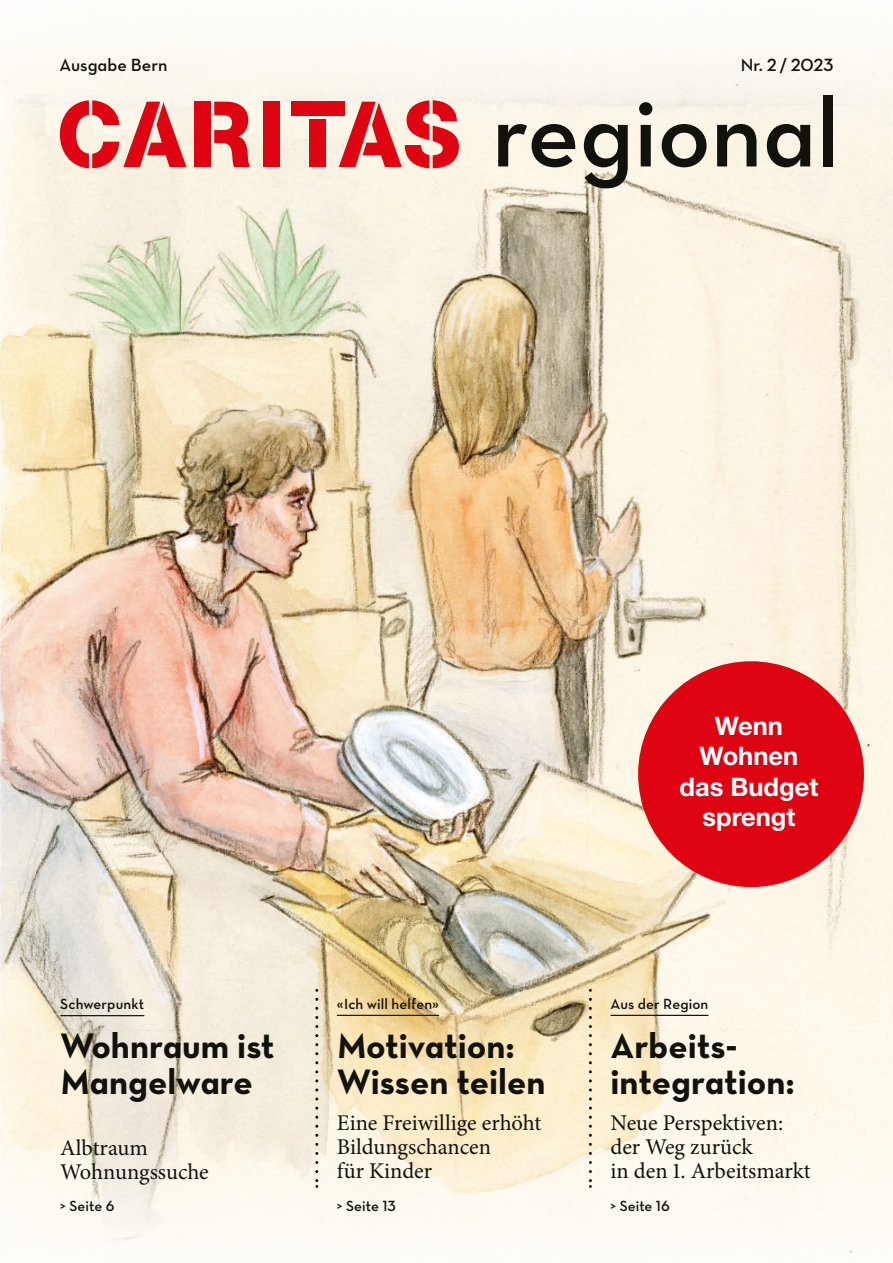
<style>
.page{position:relative;width:893px;height:1263px;background:#fff}
.page>*{position:absolute;margin:0;border:0;box-sizing:border-box;transform-origin:0 0}
.t1{font:99px "Neutraface Text Demi Alt";color:#12120d}
.t2{font:36px/36px "Neutraface Text Bold Alt";color:#12120d}
.t3{font:700 25.5px/30.6px "Helvetica Neue LT Pro";color:#fff;text-align:center}
.t4{font:22.5px/24px "Minion Pro";color:#12120d}
.t5{font:18px "Neutraface Text Demi Alt";color:#12120d}
.t6{font:15px "Neutraface Text Demi Alt";letter-spacing:.005em;color:#12120d}
</style>
<div class="page">
<img style="left:1px;top:180px;width:889px;height:928px">
<svg style="left:0;top:1108px;width:893px;height:155px;fill:#fef9ef"></svg>
<div style="left:638px;top:661px;width:226px;height:226px;background:#de0411;border-radius:50%"></div>
<hr style="left:60px;top:1015px;width:84px;height:1px;background:#12120d">
<svg style="left:315px;top:999px;width:3px;height:189px"></svg>
<hr style="left:337px;top:1015px;width:102px;height:1px;background:#12120d">
<svg style="left:589px;top:999px;width:3px;height:189px"></svg>
<hr style="left:610px;top:1015px;width:98px;height:1px;background:#12120d">
<div style="left:0;top:0;width:893px;height:180px;background:linear-gradient(to bottom,#fefdfb,#f9f2e0)"></div>
<div style="left:264px;top:102px;width:16px;height:65px;background:#de0411"></div>
<svg style="left:60px;top:100px;width:126px;height:68px;background:#ec817f"></svg>
<div style="left:195px;top:102px;width:16px;height:65px;background:#de0411"></div>
<svg style="left:214px;top:102px;width:36px;height:65px;background:#e96566"></svg>
<div style="left:291px;top:102px;width:53px;height:14px;background:#de0411"></div>
<div style="left:309px;top:120px;width:17px;height:47px;background:#de0411"></div>
<svg style="left:339px;top:100px;width:120px;height:68px;background:#eb7676"></svg>
<p class="t5" style="left:60px;top:54px;width:109px">Ausgabe Bern</p>
<p class="t5" style="left:741px;top:54px;width:94px">Nr. 2 / 2023</p>
<h1 class="t1" style="left:492px;top:71px;width:350px">regional</h1>
<p class="t6" style="left:60px;top:994px;width:86px">Schwerpunkt</p>
<h2 class="t2" style="left:60px;top:1027px;width:216px">Wohnraum ist<br>Mangelware</h2>
<p class="t4" style="left:60px;top:1135px;width:150px">Albtraum<br>Wohnungssuche</p>
<p class="t6" style="left:60px;top:1196px;width:56px">&gt; Seite 6</p>
<p class="t6" style="left:337px;top:994px;width:104px">«Ich will helfen»</p>
<h2 class="t2" style="left:337px;top:1027px;width:210px">Motivation:<br>Wissen teilen</h2>
<p class="t4" style="left:337px;top:1111px;width:206px">Eine Freiwillige erhöht<br>Bildungschancen<br>für Kinder</p>
<p class="t6" style="left:337px;top:1196px;width:60px">&gt; Seite 13</p>
<p class="t3" style="left:679px;top:709px;width:140px">Wenn<br>Wohnen das Budget sprengt</p>
<p class="t6" style="left:610px;top:994px;width:99px">Aus der Region</p>
<h2 class="t2" style="left:610px;top:1027px;width:186px">Arbeits&shy;integration:</h2>
<p class="t4" style="left:610px;top:1111px;width:202px">Neue Perspektiven: der Weg zurück<br>in den 1. Arbeitsmarkt</p>
<p class="t6" style="left:610px;top:1196px;width:61px">&gt; Seite 16</p>
</div>
